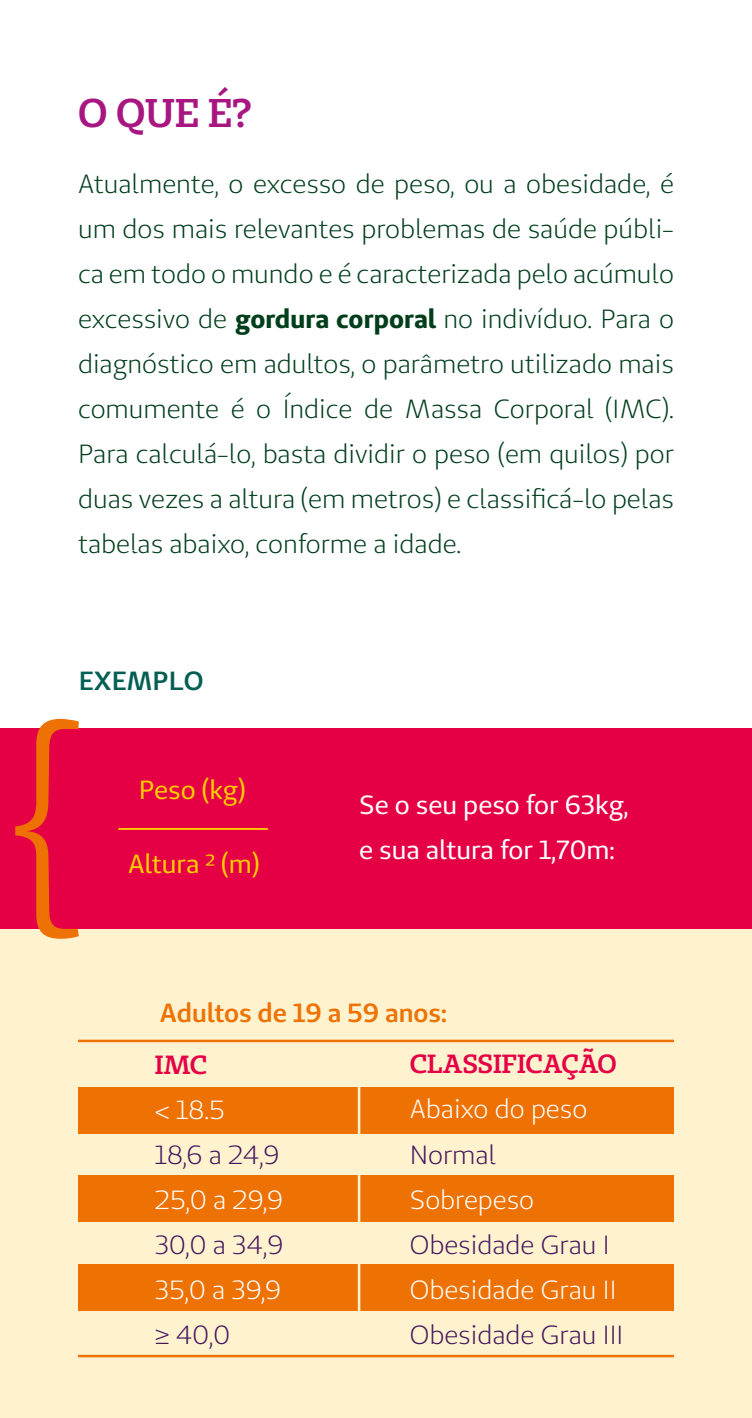
<style>
.page{position:relative;width:752px;height:1418px;background:#fff}
.page>*{position:absolute;margin:0;border:0;box-sizing:border-box;transform-origin:0 0}
.t1{font:600 40px "Unimed Slab";color:#a71681}
.t2{font:26.25px/45px "Unimed Sans";color:#003e1b;text-align:justify}
.t3{font:26.25px "Unimed Sans";color:#fff}
.t4{font:26.25px "Unimed Sans";color:#46195f}
.t5{font:26.25px/45px "Unimed Sans";color:#fff}
.t6{font:600 26.25px "Unimed Sans";color:#ee7203}
.t7{font:26.25px "Unimed Sans";color:#fc0}
.t8{font:600 26.25px "Unimed Slab";letter-spacing:-.005em;color:#e50046}
.t9{font:600 26.25px "Unimed Sans";color:#035e53}
.s1{font-weight:700}
</style>
<div class="page">
<div style="left:0;top:929px;width:751px;height:488px;background:#fff2ce"></div>
<div style="left:78px;top:1087px;width:595px;height:46px;background:#ee7203"></div>
<div style="left:78px;top:1175px;width:595px;height:46px;background:#ee7203"></div>
<div style="left:78px;top:1263px;width:595px;height:46px;background:#ee7203"></div>
<hr style="left:78px;top:1354px;width:595px;height:3px;background:#ee7203">
<hr style="left:78px;top:1039px;width:595px;height:3px;background:#ee7203">
<div style="left:0;top:729px;width:751px;height:200px;background:#e50046"></div>
<hr style="left:119px;top:828px;width:148px;height:2px;background:#fc0">
<svg style="left:15px;top:719px;width:64px;height:219px"></svg>
<hr style="left:357px;top:1049px;width:3px;height:290px;background:#fff2ce">
<h1 class="t1" style="left:78px;top:87px;width:175px">O QUE É?</h1>
<p class="t2" style="left:78px;top:160px;width:597px">Atualmente, o excesso de peso, ou a obesidade, é um dos mais relevantes problemas de saúde públi&shy;ca em todo o mundo e é caracterizada pelo acúmulo excessivo de <span class="s1">gordura corporal</span> no indivíduo. Para o diagnóstico em adultos, o parâmetro utilizado mais comumente é o Índice de Massa Corporal (IMC).<br>Para calculá-lo, basta dividir o peso (em quilos) por duas vezes a altura (em metros) e classificá-lo pelas tabelas abaixo, conforme a idade.</p>
<p class="t9" style="left:79px;top:663px;width:126px">EXEMPLO</p>
<p class="t7" style="left:139px;top:772px;width:108px">Peso (kg)</p>
<p class="t7" style="left:128px;top:847px;width:133px">Altura 2 (m)</p>
<p class="t5" style="left:359px;top:782px;width:270px">Se o seu peso for 63kg, e sua altura for 1,70m:</p>
<p class="t6" style="left:160px;top:996px;width:288px">Adultos de 19 a 59 anos:</p>
<p class="t8" style="left:155px;top:1047px;width:54px">IMC</p>
<p class="t3" style="left:155px;top:1092px;width:72px">&lt; 18.5</p>
<p class="t4" style="left:155px;top:1137px;width:126px">18,6 a 24,9</p>
<p class="t3" style="left:155px;top:1182px;width:130px">25,0 a 29,9</p>
<p class="t4" style="left:155px;top:1227px;width:130px">30,0 a 34,9</p>
<p class="t3" style="left:155px;top:1272px;width:128px">35,0 a 39,9</p>
<p class="t4" style="left:155px;top:1317px;width:77px">≥ 40,0</p>
<p class="t8" style="left:409px;top:1047px;width:208px">CLASSIFICAÇÃO</p>
<p class="t3" style="left:409px;top:1092px;width:179px">Abaixo do peso</p>
<p class="t4" style="left:409px;top:1137px;width:88px">Normal</p>
<p class="t3" style="left:409px;top:1182px;width:126px">Sobrepeso</p>
<p class="t4" style="left:409px;top:1227px;width:201px">Obesidade Grau I</p>
<p class="t3" style="left:409px;top:1272px;width:208px">Obesidade Grau II</p>
<p class="t4" style="left:409px;top:1317px;width:215px">Obesidade Grau III</p>
</div>
